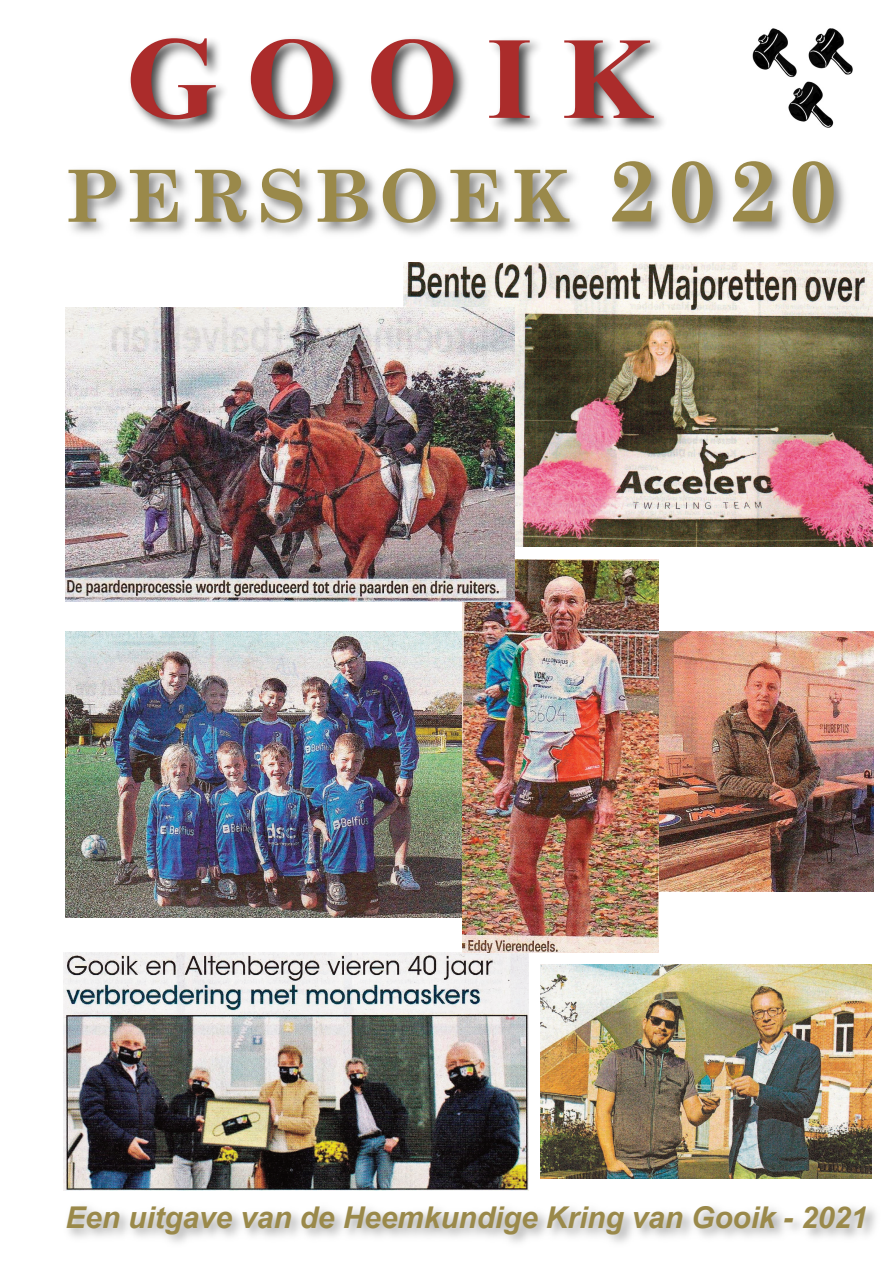
<style>
.page{position:relative;width:893px;height:1263px;background:#fff}
.page>*{position:absolute;margin:0;border:0;box-sizing:border-box;transform-origin:0 0}
.t1{font:700 117px "Times New Roman";color:#ab2c2b}
.t2{font:700 72px "Century Schoolbook";letter-spacing:.12em;color:#9a894a}
.t3{font:italic 700 30px "Arial";letter-spacing:-.005em;color:#9a894a}
.s1{font-size:87px}
</style>
<div class="page">
<img style="left:658px;top:631px;width:215px;height:260px">
<img style="left:404px;top:286px;width:468px;height:260px">
<img style="left:541px;top:964px;width:331px;height:214px">
<img style="left:65px;top:631px;width:397px;height:287px">
<img style="left:64px;top:952px;width:465px;height:239px">
<img style="left:71px;top:162px;width:802px;height:124px">
<img style="left:793px;top:28px;width:60px;height:100px">
<img style="left:71px;top:28px;width:722px;height:164px">
<img style="left:462px;top:559px;width:196px;height:393px">
<img style="left:65px;top:308px;width:449px;height:293px">
<p class="t1" style="left:126px;top:13px;width:528px">G O O I K</p>
<p class="t2" style="left:64px;top:151px;width:776px">PERSBOEK <span class="s1">2020</span></p>
<p class="t3" style="left:65px;top:1200px;width:803px">Een uitgave van de Heemkundige Kring van Gooik - 2021</p>
</div>
